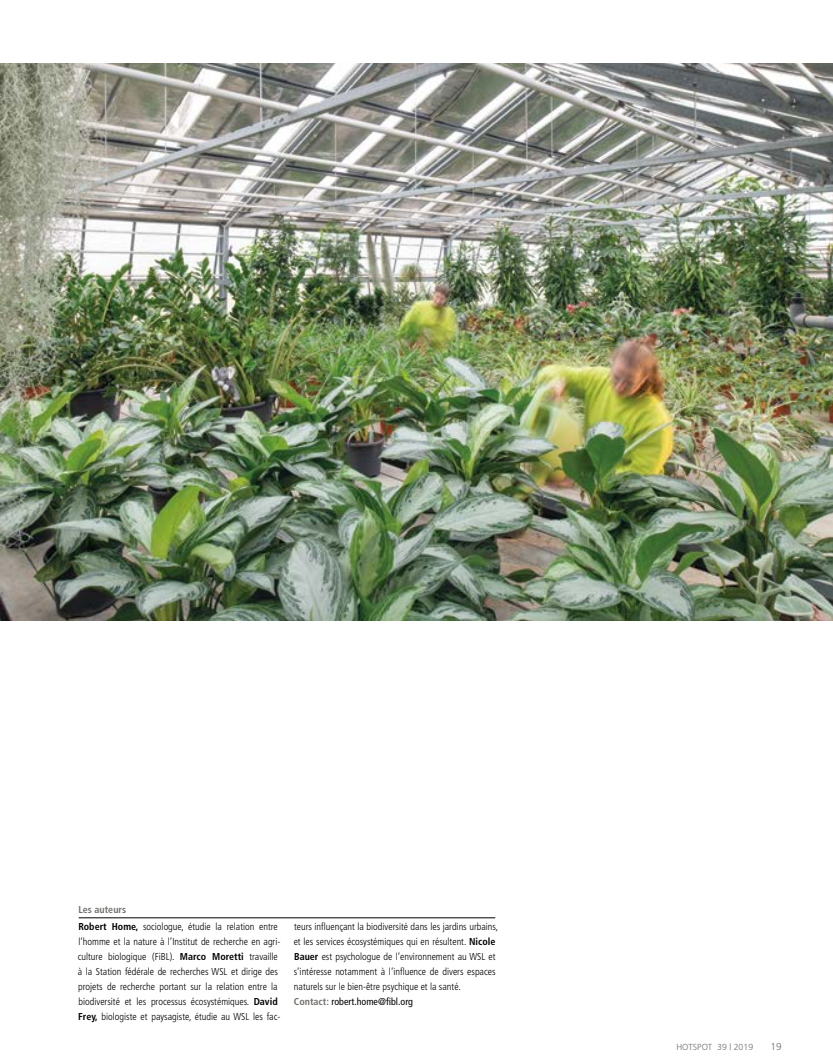
<style>
.page{position:relative;width:833px;height:1063px;background:#fff}
.page>*{position:absolute;margin:0;border:0;box-sizing:border-box;transform-origin:0 0}
.t1{font:300 condensed 10px/15px "Frutiger";color:#000}
.t2{font:300 10px "Frutiger";color:#73706d}
.t3{font:300 8.75px "Frutiger";color:#73706d}
.s1{font-weight:700;color:#73706d}
.s2{font-weight:700}
.s3{font-weight:400}
</style>
<div class="page">
<img style="left:0;top:64px;width:833px;height:556px">
<hr style="left:79px;top:918px;width:416px;height:1px;background:#000">
<p class="t1" style="left:78px;top:900px;width:201px;line-height:17.5px"><span class="s1">Les auteurs<br></span><span class="s2">Robert Home,</span> sociologue, étudie la relation entre</p>
<p class="t1" style="left:78px;top:934px;width:204px">l’homme et la nature à l’Institut de recherche en agri&shy;culture biologique (FiBL). <span class="s2">Marco Moretti</span> travaille à la Station fédérale de recherches WSL et dirige des projets de recherche portant sur la relation entre la biodiversité et les processus écosystémiques. <span class="s2">David Frey,</span> biologiste et paysagiste, étudie au WSL les fac-</p>
<p class="t1" style="left:294px;top:919px;width:206px">teurs influençant la biodiversité dans les jardins urbains, et les services écosystémiques qui en résultent. <span class="s2">Nicole Bauer</span> est psychologue de l’environnement au WSL et s’intéresse notamment à l’influence de divers espaces naturels sur le bien-être psychique et la santé.<br><span class="s1">Contact:</span> <span class="s3">robert.home@fibl.org</span></p>
<p class="t3" style="left:676px;top:1042px;width:78px">HOTSPOT 39 | 2019</p>
<p class="t2" style="left:770px;top:1041px;width:13px">19</p>
</div>
